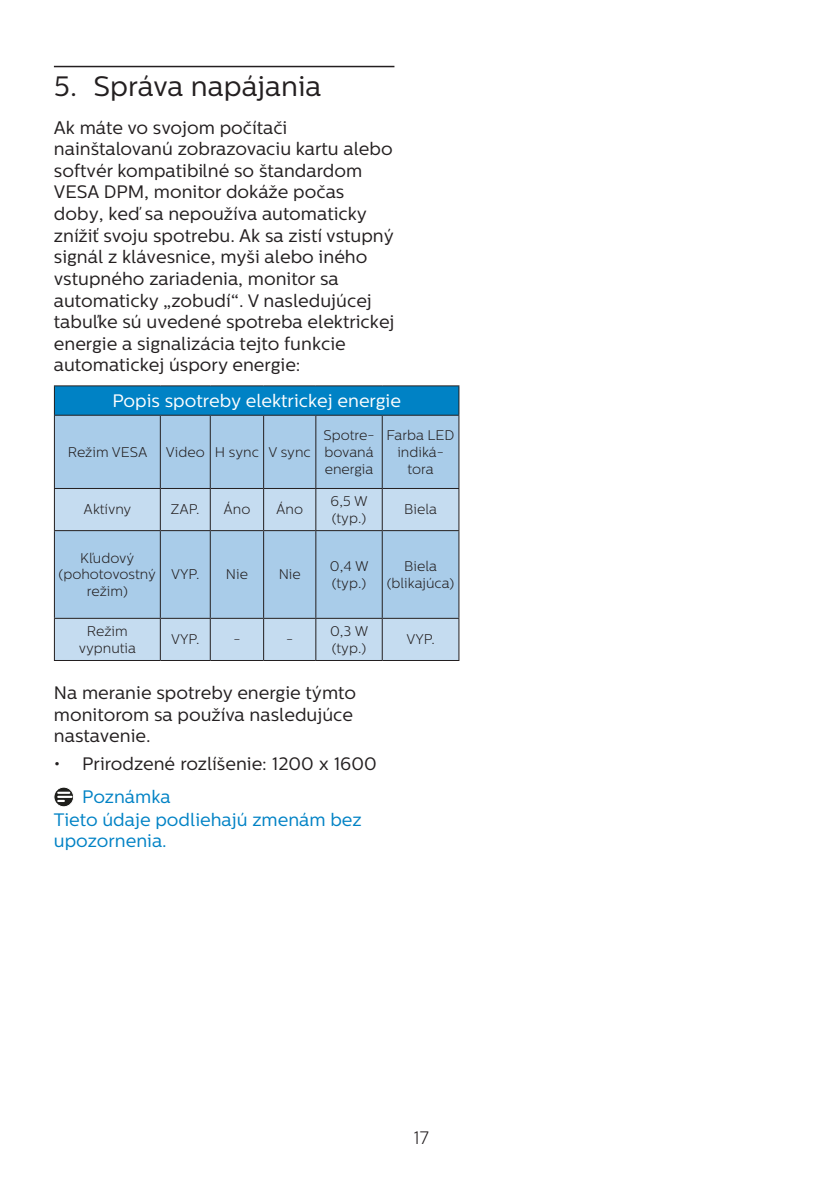
<style>
.page{position:relative;width:840px;height:1191px;background:#fff}
.page>*{position:absolute;margin:0;border:0;box-sizing:border-box;transform-origin:0 0}
.t1{font:28px "Centrale Sans";color:#231f20}
.chapter-paragraph{font:18px/21.6px "Centrale Sans";color:#231f20}
.Heading_4{font:18px/21.6px "Centrale Sans";color:#231f20}
.Note_body{font:18px/21.6px "Centrale Sans";color:#0082c5}
.t2{font:18px "Centrale Sans";color:#fff}
.Heading_4_Blue{font:18px "Centrale Sans";color:#0082c5}
.t3{font:300 18px "Centrale Sans";color:#231f20}
.t4{font:300 14px/16.8px "Centrale Sans";color:#231f20;text-align:center}
</style>
<div class="page">
<hr style="left:54px;top:66px;width:340px;height:1px;background:#231f20">
<div style="left:54px;top:386px;width:404px;height:29px;background:#0082c5"></div>
<div style="left:55px;top:416px;width:403px;height:72px;background:#a9cce9"></div>
<svg style="left:55px;top:489px;width:403px;height:171px;background:#b5d2ea"></svg>
<hr style="left:54px;top:385px;width:106px;height:1px;background:#231f20">
<svg style="left:54px;top:386px;width:1px;height:29px"></svg>
<hr style="left:160px;top:385px;width:50px;height:1px;background:#231f20">
<hr style="left:210px;top:385px;width:53px;height:1px;background:#231f20">
<hr style="left:263px;top:385px;width:52px;height:1px;background:#231f20">
<hr style="left:315px;top:385px;width:67px;height:1px;background:#231f20">
<hr style="left:382px;top:385px;width:77px;height:1px;background:#231f20">
<svg style="left:458px;top:386px;width:1px;height:29px"></svg>
<hr style="left:54px;top:415px;width:106px;height:1px;background:#231f20">
<hr style="left:54px;top:416px;width:1px;height:72px;background:#231f20">
<hr style="left:160px;top:415px;width:50px;height:1px;background:#231f20">
<hr style="left:160px;top:416px;width:1px;height:72px;background:#231f20">
<hr style="left:210px;top:415px;width:53px;height:1px;background:#231f20">
<hr style="left:210px;top:416px;width:1px;height:72px;background:#231f20">
<hr style="left:263px;top:415px;width:52px;height:1px;background:#231f20">
<hr style="left:263px;top:416px;width:1px;height:72px;background:#231f20">
<hr style="left:315px;top:415px;width:67px;height:1px;background:#231f20">
<hr style="left:315px;top:416px;width:1px;height:72px;background:#231f20">
<hr style="left:382px;top:415px;width:77px;height:1px;background:#231f20">
<hr style="left:381px;top:416px;width:1px;height:72px;background:#231f20">
<hr style="left:458px;top:416px;width:1px;height:72px;background:#231f20">
<hr style="left:54px;top:488px;width:106px;height:1px;background:#231f20">
<hr style="left:54px;top:489px;width:1px;height:41px;background:#231f20">
<hr style="left:160px;top:488px;width:50px;height:1px;background:#231f20">
<hr style="left:160px;top:489px;width:1px;height:41px;background:#231f20">
<hr style="left:210px;top:488px;width:53px;height:1px;background:#231f20">
<hr style="left:210px;top:489px;width:1px;height:41px;background:#231f20">
<hr style="left:263px;top:488px;width:52px;height:1px;background:#231f20">
<hr style="left:263px;top:489px;width:1px;height:41px;background:#231f20">
<hr style="left:315px;top:488px;width:67px;height:1px;background:#231f20">
<hr style="left:315px;top:489px;width:1px;height:41px;background:#231f20">
<hr style="left:382px;top:488px;width:77px;height:1px;background:#231f20">
<hr style="left:381px;top:489px;width:1px;height:41px;background:#231f20">
<hr style="left:458px;top:489px;width:1px;height:41px;background:#231f20">
<hr style="left:54px;top:530px;width:106px;height:1px;background:#231f20">
<hr style="left:54px;top:531px;width:1px;height:87px;background:#231f20">
<hr style="left:160px;top:530px;width:50px;height:1px;background:#231f20">
<hr style="left:160px;top:531px;width:1px;height:87px;background:#231f20">
<hr style="left:210px;top:530px;width:53px;height:1px;background:#231f20">
<hr style="left:210px;top:531px;width:1px;height:87px;background:#231f20">
<hr style="left:263px;top:530px;width:52px;height:1px;background:#231f20">
<hr style="left:263px;top:531px;width:1px;height:87px;background:#231f20">
<hr style="left:315px;top:530px;width:67px;height:1px;background:#231f20">
<hr style="left:315px;top:531px;width:1px;height:87px;background:#231f20">
<hr style="left:382px;top:530px;width:77px;height:1px;background:#231f20">
<hr style="left:381px;top:531px;width:1px;height:87px;background:#231f20">
<hr style="left:458px;top:531px;width:1px;height:87px;background:#231f20">
<hr style="left:54px;top:618px;width:106px;height:1px;background:#231f20">
<hr style="left:54px;top:619px;width:1px;height:41px;background:#231f20">
<hr style="left:160px;top:618px;width:50px;height:1px;background:#231f20">
<hr style="left:160px;top:619px;width:1px;height:41px;background:#231f20">
<hr style="left:210px;top:618px;width:53px;height:1px;background:#231f20">
<hr style="left:210px;top:619px;width:1px;height:41px;background:#231f20">
<hr style="left:263px;top:618px;width:52px;height:1px;background:#231f20">
<hr style="left:263px;top:619px;width:1px;height:41px;background:#231f20">
<hr style="left:315px;top:618px;width:67px;height:1px;background:#231f20">
<hr style="left:315px;top:619px;width:1px;height:41px;background:#231f20">
<hr style="left:382px;top:618px;width:77px;height:1px;background:#231f20">
<hr style="left:381px;top:619px;width:1px;height:41px;background:#231f20">
<hr style="left:458px;top:619px;width:1px;height:41px;background:#231f20">
<hr style="left:54px;top:660px;width:106px;height:1px;background:#231f20">
<hr style="left:160px;top:660px;width:50px;height:1px;background:#231f20">
<hr style="left:210px;top:660px;width:53px;height:1px;background:#231f20">
<hr style="left:263px;top:660px;width:52px;height:1px;background:#231f20">
<hr style="left:315px;top:660px;width:67px;height:1px;background:#231f20">
<hr style="left:382px;top:660px;width:77px;height:1px;background:#231f20">
<svg style="left:54px;top:787px;width:20px;height:19px"></svg>
<div style="left:54px;top:787px;width:20px;height:19px;border:1px solid #fff;border-radius:50%"></div>
<svg style="left:58px;top:791px;width:13px;height:11px"></svg>
<p class="t1" style="left:54px;top:70px;width:269px">5. Správa napájania</p>
<p class="chapter-paragraph" style="left:54px;top:117px;width:342px">Ak máte vo svojom počítači nainštalovanú zobrazovaciu kartu alebo softvér kompatibilné so štandardom VESA DPM, monitor dokáže počas doby, keď sa nepoužíva automaticky znížiť svoju spotrebu. Ak sa zistí vstupný signál z klávesnice, myši alebo iného vstupného zariadenia, monitor sa automaticky „zobudí“. V nasledujúcej tabuľke sú uvedené spotreba elektrickej energie a signalizácia tejto funkcie automatickej úspory energie:</p>
<p class="t2" style="left:112px;top:390px;width:290px">Popis spotreby elektrickej energie</p>
<p class="t4" style="left:68px;top:443px;width:81px">Režim VESA</p>
<p class="t4" style="left:166px;top:443px;width:40px">Video</p>
<p class="t4" style="left:215px;top:443px;width:46px">H sync</p>
<p class="t4" style="left:268px;top:443px;width:44px">V sync</p>
<p class="t4" style="left:323px;top:427px;width:53px;text-align:justify">Spotre&shy;bovaná energia</p>
<p class="t4" style="left:386px;top:427px;width:69px">Farba LED indiká&shy;tora</p>
<p class="t4" style="left:84px;top:501px;width:49px">Aktívny</p>
<p class="t4" style="left:171px;top:501px;width:30px">ZAP.</p>
<p class="t4" style="left:223px;top:501px;width:28px">Áno</p>
<p class="t4" style="left:276px;top:501px;width:28px">Áno</p>
<p class="t4" style="left:330px;top:493px;width:39px;text-align:left">6,5 W (typ.)</p>
<p class="t4" style="left:404px;top:501px;width:34px">Biela</p>
<p class="t4" style="left:59px;top:549px;width:99px">Kľudový (pohotovostný režim)</p>
<p class="t4" style="left:386px;top:558px;width:69px">Biela (blikajúca)</p>
<p class="t4" style="left:330px;top:558px;width:40px">0,4 W</p>
<p class="t4" style="left:331px;top:574px;width:36px">(typ.)</p>
<p class="t4" style="left:171px;top:566px;width:30px">VYP.</p>
<p class="t4" style="left:226px;top:566px;width:24px">Nie</p>
<p class="t4" style="left:278px;top:566px;width:24px">Nie</p>
<p class="t4" style="left:79px;top:622px;width:59px">Režim vypnutia</p>
<p class="t4" style="left:171px;top:631px;width:30px">VYP.</p>
<p class="t4" style="left:233px;top:631px;width:9px">-</p>
<p class="t4" style="left:286px;top:631px;width:9px">-</p>
<p class="t4" style="left:330px;top:622px;width:40px">0,3 W</p>
<p class="t4" style="left:331px;top:639px;width:36px">(typ.)</p>
<p class="Heading_4" style="left:54px;top:682px;width:303px">Na meranie spotreby energie týmto monitorom sa používa nasledujúce nastavenie.</p>
<p class="chapter-paragraph" style="left:54px;top:753px;width:324px">• Prirodzené rozlíšenie: 1200 x 1600</p>
<p class="Heading_4_Blue" style="left:82px;top:786px;width:90px">Poznámka</p>
<p class="Note_body" style="left:54px;top:808px;width:309px">Tieto údaje podliehajú zmenám bez upozornenia.</p>
<p class="t4" style="left:406px;top:631px;width:30px">VYP.</p>
<p class="t3" style="left:413px;top:1127px;width:17px">17</p>
</div>
